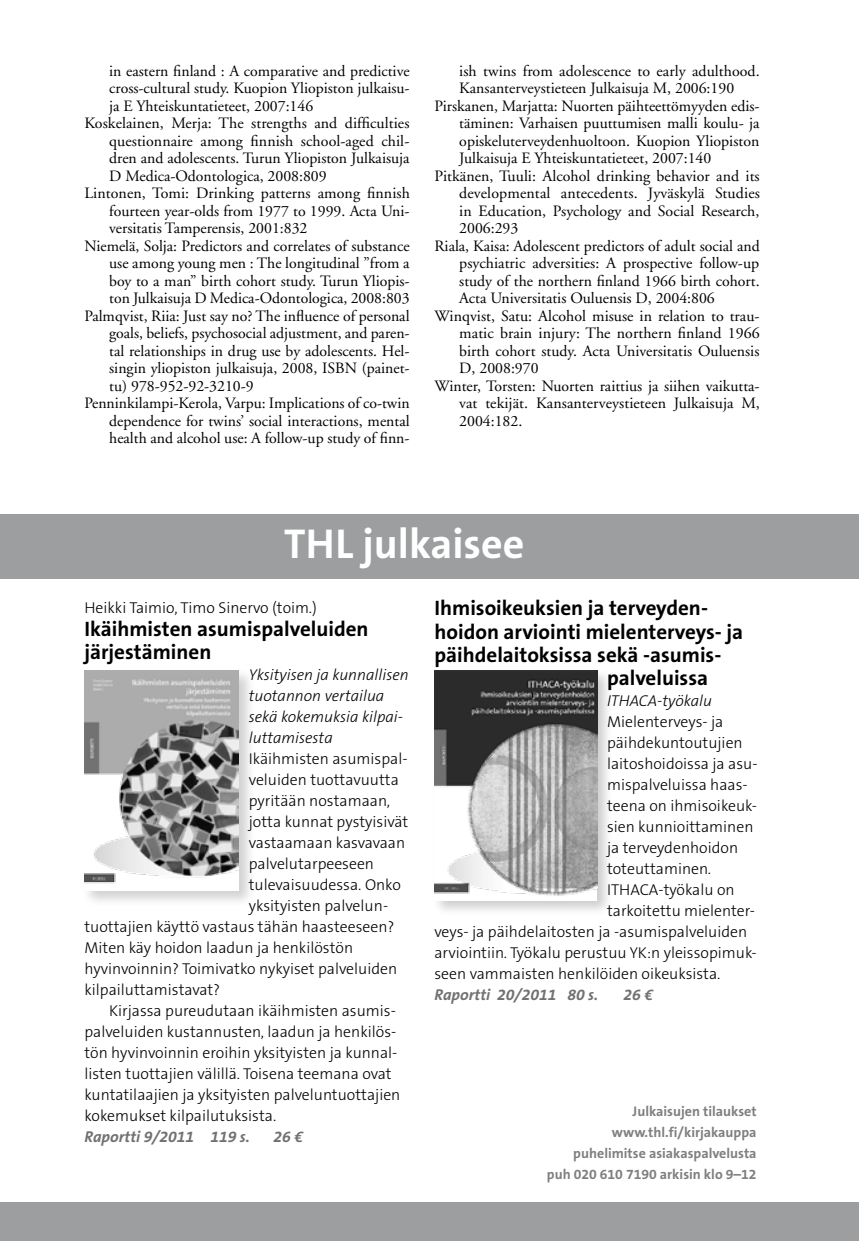
<style>
.page{position:relative;width:859px;height:1241px;background:#fff}
.page>*{position:absolute;margin:0;border:0;box-sizing:border-box;transform-origin:0 0}
.t1{font:700 42px "The Sans B W7";color:#fff}
.t2{font:700 21px/23.1px "The Sans B W7";color:#000}
.t3{font:15.75px "Adobe Garamond";color:#000}
.t4{font:300 15.75px "The Sans B W3";color:#000}
.t5{font:italic 300 15.75px/21px "The Sans B W3";color:#000}
.t6{font:italic 700 15.75px "The Sans B W7";color:#707172}
.t7{font:700 14px/21px "The Sans B W7";color:#7e7f81;text-align:right}
</style>
<div class="page">
<div style="left:82px;top:668px;width:174px;height:238px;background:#000;opacity:.18"></div>
<img style="left:84px;top:670px;width:155px;height:220px">
<div style="left:0;top:513px;width:858px;height:65px;background:#9c9e9f"></div>
<div style="left:431px;top:668px;width:182px;height:248px;background:#000;opacity:.2"></div>
<img style="left:434px;top:670px;width:163px;height:230px">
<div style="left:0;top:1201px;width:858px;height:39px;background:#9c9e9f"></div>
<p class="t3" style="left:109px;top:62px;width:302px">in eastern finland : A comparative and predictive</p>
<p class="t3" style="left:109px;top:80px;width:302px">cross-cultural study. Kuopion Yliopiston julkaisu-</p>
<p class="t3" style="left:109px;top:97px;width:205px">ja E Yhteiskuntatieteet, 2007:146</p>
<p class="t3" style="left:84px;top:115px;width:326px">Koskelainen, Merja: The strengths and difficulties</p>
<p class="t3" style="left:109px;top:132px;width:302px">questionnaire among finnish school-aged chil-</p>
<p class="t3" style="left:109px;top:150px;width:302px">dren and adolescents. Turun Yliopiston Julkaisuja</p>
<p class="t3" style="left:109px;top:167px;width:219px">D Medica-Odontologica, 2008:809</p>
<p class="t3" style="left:84px;top:185px;width:327px">Lintonen, Tomi: Drinking patterns among finnish</p>
<p class="t3" style="left:109px;top:202px;width:302px">fourteen year-olds from 1977 to 1999. Acta Uni-</p>
<p class="t3" style="left:109px;top:220px;width:200px">versitatis Tamperensis, 2001:832</p>
<p class="t3" style="left:84px;top:237px;width:326px">Niemelä, Solja: Predictors and correlates of substance</p>
<p class="t3" style="left:109px;top:255px;width:302px">use among young men : The longitudinal ”from a</p>
<p class="t3" style="left:109px;top:272px;width:302px">boy to a man” birth cohort study. Turun Yliopis-</p>
<p class="t3" style="left:109px;top:290px;width:302px">ton Julkaisuja D Medica-Odontologica, 2008:803</p>
<p class="t3" style="left:84px;top:307px;width:326px">Palmqvist, Riia: Just say no? The influence of personal</p>
<p class="t3" style="left:109px;top:325px;width:302px">goals, beliefs, psychosocial adjustment, and paren-</p>
<p class="t3" style="left:109px;top:342px;width:302px">tal relationships in drug use by adolescents. Hel-</p>
<p class="t3" style="left:109px;top:360px;width:302px">singin yliopiston julkaisuja, 2008, ISBN (painet-</p>
<p class="t3" style="left:109px;top:377px;width:146px">tu) 978-952-92-3210-9</p>
<p class="t3" style="left:84px;top:395px;width:326px">Penninkilampi-Kerola, Varpu: Implications of co-twin</p>
<p class="t3" style="left:109px;top:412px;width:302px">dependence for twins’ social interactions, mental</p>
<p class="t3" style="left:109px;top:430px;width:302px">health and alcohol use: A follow-up study of finn-</p>
<p class="t3" style="left:459px;top:62px;width:302px">ish twins from adolescence to early adulthood.</p>
<p class="t3" style="left:459px;top:80px;width:276px">Kansanterveystieteen Julkaisuja M, 2006:190</p>
<p class="t3" style="left:434px;top:97px;width:326px">Pirskanen, Marjatta: Nuorten päihteettömyyden edis-</p>
<p class="t3" style="left:459px;top:115px;width:302px">täminen: Varhaisen puuttumisen malli koulu- ja</p>
<p class="t3" style="left:459px;top:132px;width:301px">opiskeluterveydenhuoltoon. Kuopion Yliopiston</p>
<p class="t3" style="left:459px;top:150px;width:253px">Julkaisuja E Yhteiskuntatieteet, 2007:140</p>
<p class="t3" style="left:434px;top:167px;width:327px">Pitkänen, Tuuli: Alcohol drinking behavior and its</p>
<p class="t3" style="left:459px;top:185px;width:302px">developmental antecedents. Jyväskylä Studies</p>
<p class="t3" style="left:459px;top:202px;width:301px">in Education, Psychology and Social Research,</p>
<p class="t3" style="left:459px;top:220px;width:61px">2006:293</p>
<p class="t3" style="left:434px;top:237px;width:326px">Riala, Kaisa: Adolescent predictors of adult social and</p>
<p class="t3" style="left:459px;top:255px;width:301px">psychiatric adversities: A prospective follow-up</p>
<p class="t3" style="left:459px;top:272px;width:302px">study of the northern finland 1966 birth cohort.</p>
<p class="t3" style="left:459px;top:290px;width:257px">Acta Universitatis Ouluensis D, 2004:806</p>
<p class="t3" style="left:434px;top:307px;width:326px">Winqvist, Satu: Alcohol misuse in relation to trau-</p>
<p class="t3" style="left:459px;top:325px;width:302px">matic brain injury: The northern finland 1966</p>
<p class="t3" style="left:459px;top:342px;width:301px">birth cohort study. Acta Universitatis Ouluensis</p>
<p class="t3" style="left:459px;top:360px;width:81px">D, 2008:970</p>
<p class="t3" style="left:434px;top:377px;width:326px">Winter, Torsten: Nuorten raittius ja siihen vaikutta-</p>
<p class="t3" style="left:459px;top:395px;width:302px">vat tekijät. Kansanterveystieteen Julkaisuja M,</p>
<p class="t3" style="left:459px;top:412px;width:64px">2004:182.</p>
<h1 class="t1" style="left:284px;top:516px;width:241px">THL julkaisee</h1>
<h2 class="t2" style="left:434px;top:597px;width:275px">Ihmisoikeuksien ja terveyden-</h2>
<h2 class="t2" style="left:434px;top:620px;width:310px">hoidon arviointi mielenterveys- ja</h2>
<h2 class="t2" style="left:434px;top:643px;width:288px">päihdelaitoksissa sekä -asumis-</h2>
<h2 class="t2" style="left:606px;top:666px;width:103px">palveluissa</h2>
<p class="t5" style="left:606px;top:690px;width:106px">ITHACA-työkalu</p>
<p class="t4" style="left:606px;top:711px;width:118px">Mielenterveys- ja</p>
<p class="t4" style="left:606px;top:732px;width:137px">päihdekuntoutujien</p>
<p class="t4" style="left:606px;top:753px;width:152px">laitoshoidoissa ja asu-</p>
<p class="t4" style="left:606px;top:774px;width:142px">mispalveluissa haas-</p>
<p class="t4" style="left:606px;top:795px;width:151px">teena on ihmisoikeuk-</p>
<p class="t4" style="left:606px;top:816px;width:148px">sien kunnioittaminen</p>
<p class="t4" style="left:606px;top:837px;width:133px">ja terveydenhoidon</p>
<p class="t4" style="left:606px;top:858px;width:106px">toteuttaminen.</p>
<p class="t4" style="left:606px;top:879px;width:129px">ITHACA-työkalu on</p>
<p class="t4" style="left:606px;top:900px;width:149px">tarkoitettu mielenter-</p>
<p class="t4" style="left:434px;top:921px;width:314px">veys- ja päihdelaitosten ja -asumispalveluiden</p>
<p class="t4" style="left:434px;top:942px;width:323px">arviointiin. Työkalu perustuu YK:n yleissopimuk-</p>
<p class="t4" style="left:434px;top:963px;width:287px">seen vammaisten henkilöiden oikeuksista.</p>
<p class="t6" style="left:434px;top:984px;width:165px">Raportti 20/2011 80 s.</p>
<p class="t6" style="left:623px;top:984px;width:31px">26 €</p>
<p class="t4" style="left:84px;top:597px;width:234px">Heikki Taimio, Timo Sinervo (toim.)</p>
<h2 class="t2" style="left:84px;top:617px;width:285px">Ikäihmisten asumispalveluiden järjestäminen</h2>
<p class="t5" style="left:249px;top:664px;width:161px">Yksityisen ja kunnallisen tuotannon vertailua sekä kokemuksia kilpai&shy;luttamisesta</p>
<p class="t4" style="left:249px;top:748px;width:160px">Ikäihmisten asumispal-</p>
<p class="t4" style="left:249px;top:769px;width:151px">veluiden tuottavuutta</p>
<p class="t4" style="left:249px;top:790px;width:143px">pyritään nostamaan,</p>
<p class="t4" style="left:249px;top:811px;width:161px">jotta kunnat pystyisivät</p>
<p class="t4" style="left:249px;top:832px;width:158px">vastaamaan kasvavaan</p>
<p class="t4" style="left:249px;top:853px;width:127px">palvelutarpeeseen</p>
<p class="t4" style="left:249px;top:874px;width:154px">tulevaisuudessa. Onko</p>
<p class="t4" style="left:249px;top:895px;width:141px">yksityisten palvelun-</p>
<p class="t4" style="left:84px;top:916px;width:311px">tuottajien käyttö vastaus tähän haasteeseen?</p>
<p class="t4" style="left:84px;top:937px;width:270px">Miten käy hoidon laadun ja henkilöstön</p>
<p class="t4" style="left:84px;top:958px;width:314px">hyvinvoinnin? Toimivatko nykyiset palveluiden</p>
<p class="t4" style="left:84px;top:979px;width:137px">kilpailuttamistavat?</p>
<p class="t4" style="left:109px;top:1000px;width:288px">Kirjassa pureudutaan ikäihmisten asumis-</p>
<p class="t4" style="left:84px;top:1021px;width:313px">palveluiden kustannusten, laadun ja henkilös-</p>
<p class="t4" style="left:84px;top:1042px;width:314px">tön hyvinvoinnin eroihin yksityisten ja kunnal-</p>
<p class="t4" style="left:84px;top:1063px;width:308px">listen tuottajien välillä. Toisena teemana ovat</p>
<p class="t4" style="left:84px;top:1084px;width:317px">kuntatilaajien ja yksityisten palveluntuottajien</p>
<p class="t4" style="left:84px;top:1105px;width:193px">kokemukset kilpailutuksista.</p>
<p class="t6" style="left:84px;top:1126px;width:167px">Raportti 9/2011 119 s.</p>
<p class="t6" style="left:273px;top:1126px;width:31px">26 €</p>
<p class="t7" style="left:546px;top:1100px;width:211px">Julkaisujen tilaukset www.thl.fi/kirjakauppa puhelimitse asiakaspalvelusta puh 020 610 7190 arkisin klo 9–12</p>
</div>
